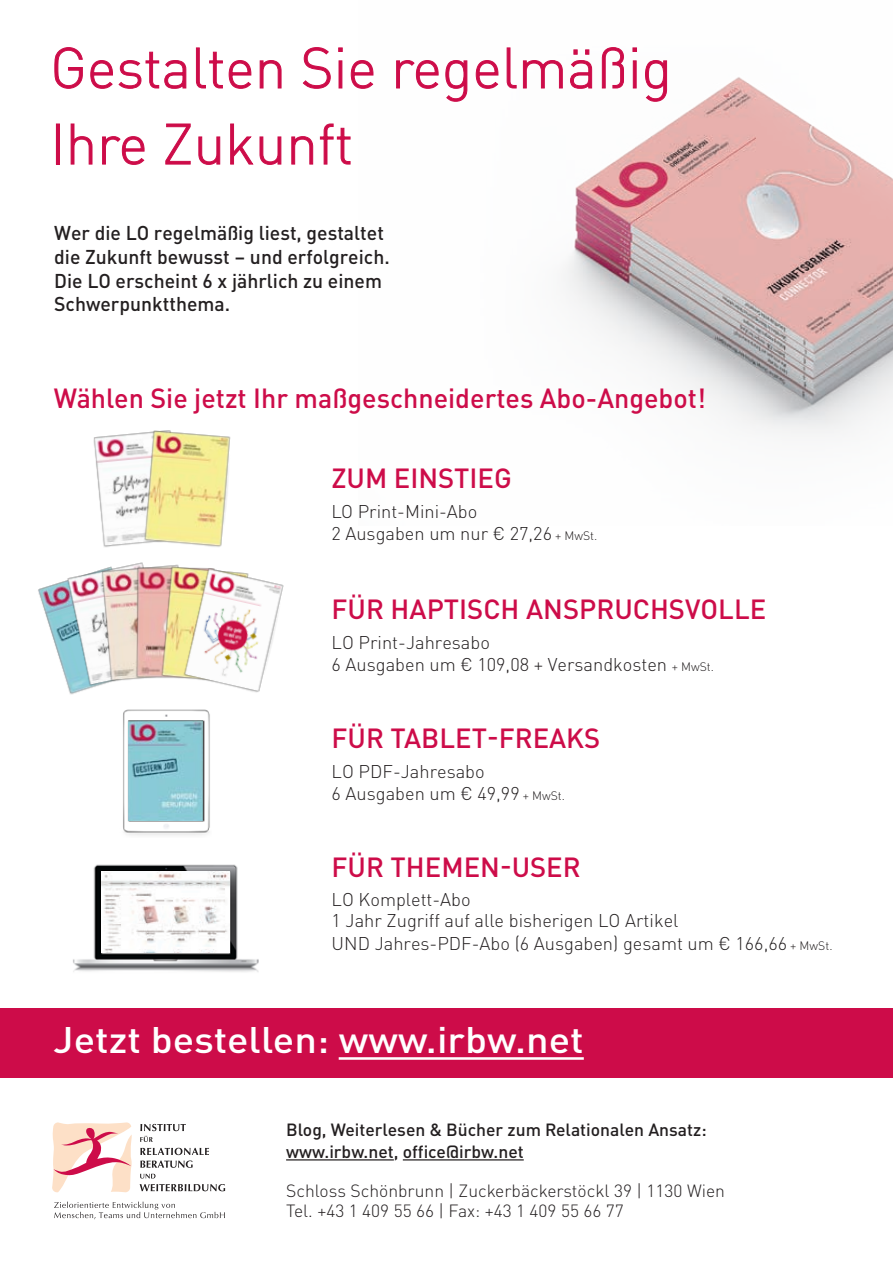
<style>
.page{position:relative;width:893px;height:1263px;background:#fff}
.page>*{position:absolute;margin:0;border:0;box-sizing:border-box;transform-origin:0 0}
.t1{font:300 56.25px/76.1px "DINOT";color:#cd0c49}
.t2{font:500 36.45px "DINOT";color:#fff;scale:1.09 1}
.t3{font:500 27.45px "DINOT";color:#cd0c49}
.t4{font:500 19.8px/23.7px "DINOT";color:#231f20}
.t5{font:300 18.3px/21.9px "DINOT";color:#231f20}
.t6{font:300 17.55px/19.8px "DINOT";color:#231f20}
.t7{font:500 17.55px/21.3px "DINOT";color:#231f20}
.s1{font-size:12.15px}
</style>
<div class="page">
<img style="left:563px;top:60px;width:330px;height:375px">
<div style="left:0;top:1008px;width:893px;height:70px;background:#cd0c49"></div>
<svg style="left:54px;top:47px;width:29px;height:42px"></svg>
<svg style="left:90px;top:51px;width:97px;height:38px"></svg>
<svg style="left:195px;top:47px;width:57px;height:42px"></svg>
<svg style="left:259px;top:60px;width:23px;height:29px"></svg>
<svg style="left:302px;top:47px;width:29px;height:42px"></svg>
<svg style="left:338px;top:47px;width:5px;height:5px"></svg>
<svg style="left:350px;top:60px;width:24px;height:29px"></svg>
<svg style="left:396px;top:60px;width:43px;height:29px"></svg>
<svg style="left:445px;top:60px;width:23px;height:42px"></svg>
<svg style="left:475px;top:60px;width:24px;height:29px"></svg>
<svg style="left:506px;top:47px;width:57px;height:42px"></svg>
<svg style="left:570px;top:49px;width:23px;height:40px"></svg>
<svg style="left:601px;top:47px;width:23px;height:42px"></svg>
<div style="left:633px;top:60px;width:4px;height:28px;border:1px solid #cd0c49"></div>
<svg style="left:632px;top:47px;width:5px;height:5px"></svg>
<svg style="left:645px;top:60px;width:22px;height:42px"></svg>
<div style="left:56px;top:124px;width:4px;height:41px;border:1px solid #cd0c49"></div>
<svg style="left:70px;top:123px;width:23px;height:42px"></svg>
<svg style="left:102px;top:136px;width:43px;height:29px"></svg>
<svg style="left:165px;top:123px;width:26px;height:42px"></svg>
<svg style="left:198px;top:136px;width:23px;height:29px"></svg>
<svg style="left:230px;top:123px;width:52px;height:42px"></svg>
<svg style="left:291px;top:123px;width:60px;height:42px"></svg>
<hr style="left:339px;top:1057px;width:245px;height:3px;background:#fff">
<svg style="left:140px;top:1124px;width:46px;height:18px"></svg>
<svg style="left:140px;top:1148px;width:69px;height:20px"></svg>
<svg style="left:140px;top:1174px;width:16px;height:4px"></svg>
<svg style="left:140px;top:1184px;width:85px;height:7px"></svg>
<svg style="left:52px;top:1122px;width:80px;height:70px"></svg>
<svg style="left:54px;top:1201px;width:171px;height:18px"></svg>
<hr style="left:286px;top:1159px;width:108px;height:1px;background:#231f20">
<hr style="left:403px;top:1159px;width:121px;height:1px;background:#231f20">
<img style="left:93px;top:430px;width:138px;height:91px">
<img style="left:93px;top:519px;width:126px;height:2px">
<img style="left:101px;top:521px;width:123px;height:10px">
<img style="left:38px;top:531px;width:66px;height:146px">
<img style="left:65px;top:539px;width:23px;height:156px">
<img style="left:88px;top:533px;width:20px;height:156px">
<img style="left:108px;top:525px;width:176px;height:168px">
<img style="left:123px;top:709px;width:87px;height:126px">
<img style="left:73px;top:864px;width:186px;height:108px">
<img style="left:101px;top:871px;width:128px;height:81px">
<img style="left:129px;top:720px;width:74px;height:100px">
<p class="t1" style="left:50px;top:29px;width:623px">Gestalten Sie regelmäßig<br>Ihre Zukunft</p>
<p class="t4" style="left:54px;top:220px;width:337px">Wer die LO regelmäßig liest, gestaltet die Zukunft bewusst – und erfolgreich.<br>Die LO erscheint 6 x jährlich zu einem Schwerpunktthema.</p>
<p class="t3" style="left:54px;top:376px;width:654px">Wählen Sie jetzt Ihr maßgeschneidertes Abo-Angebot!</p>
<p class="t3" style="left:331px;top:457px;width:182px">ZUM EINSTIEG</p>
<p class="t5" style="left:331px;top:500px;width:268px">LO Print-Mini-Abo<br>2 Ausgaben um nur € 27,26 <span class="s1">+ MwSt.</span></p>
<p class="t3" style="left:332px;top:588px;width:436px">FÜR HAPTISCH ANSPRUCHSVOLLE</p>
<p class="t5" style="left:332px;top:631px;width:384px">LO Print-Jahresabo<br>6 Ausgaben um € 109,08 + Versandkosten <span class="s1">+ MwSt.</span></p>
<p class="t3" style="left:332px;top:717px;width:270px">FÜR TABLET-FREAKS</p>
<p class="t5" style="left:332px;top:760px;width:235px">LO PDF-Jahresabo<br>6 Ausgaben um € 49,99 <span class="s1">+ MwSt.</span></p>
<p class="t3" style="left:332px;top:845px;width:251px">FÜR THEMEN-USER</p>
<p class="t5" style="left:332px;top:888px;width:502px">LO Komplett-Abo<br>1 Jahr Zugriff auf alle bisherigen LO Artikel<br>UND Jahres-PDF-Abo (6 Ausgaben) gesamt um € 166,66 <span class="s1">+ MwSt.</span></p>
<p class="t2" style="left:54px;top:1012px;width:488px">Jetzt bestellen: www.irbw.net</p>
<p class="t7" style="left:286px;top:1118px;width:422px">Blog, Weiterlesen &amp; Bücher zum Relationalen Ansatz: www.irbw.net, office@irbw.net</p>
<p class="t6" style="left:286px;top:1181px;width:440px">Schloss Schönbrunn | Zuckerbäckerstöckl 39 | 1130 Wien<br>Tel. +43 1 409 55 66 | Fax: +43 1 409 55 66 77</p>
</div>
